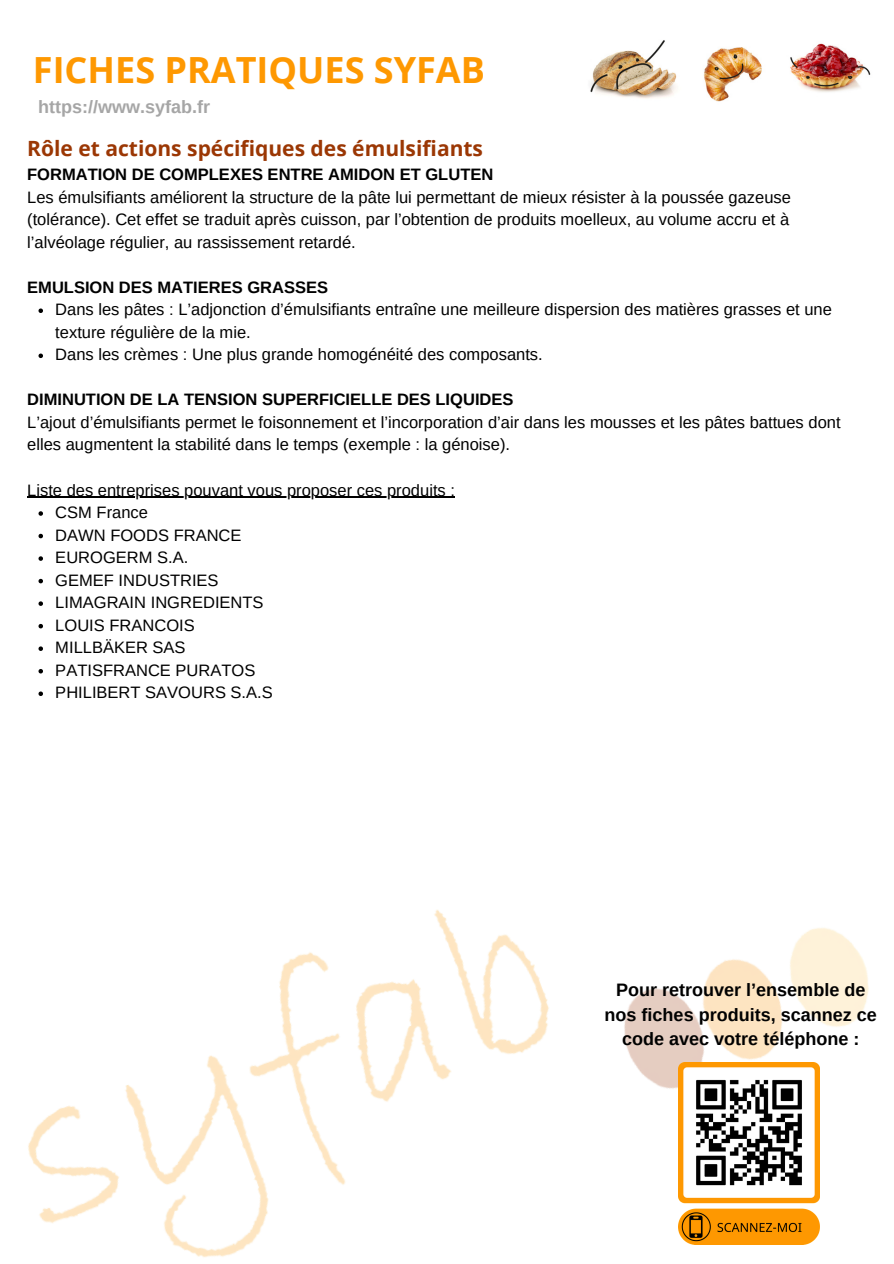
<style>
.page{position:relative;width:894px;height:1264px;background:#fff}
.page>*{position:absolute;margin:0;border:0;box-sizing:border-box;transform-origin:0 0}
.t1{font:700 36px "Open Sans";color:#fe9801}
.t2{font:700 21px "Open Sans";color:#9b3704}
.t3{font:700 18px/24.8px "Arimo";color:#010101;text-align:center}
.t4{font:700 18px "Arimo";color:#a6a6a6}
.t5{font:16.5px/22.5px "Arimo";color:#000}
.t6{font:700 16.5px "Arimo";color:#000}
</style>
<div class="page">
<svg style="left:38px;top:308px;width:5px;height:5px"></svg>
<svg style="left:38px;top:353px;width:5px;height:5px"></svg>
<svg style="left:38px;top:511px;width:5px;height:5px"></svg>
<svg style="left:38px;top:534px;width:5px;height:4px"></svg>
<svg style="left:38px;top:556px;width:5px;height:5px"></svg>
<svg style="left:38px;top:579px;width:5px;height:4px"></svg>
<svg style="left:38px;top:601px;width:5px;height:5px"></svg>
<svg style="left:38px;top:624px;width:5px;height:4px"></svg>
<svg style="left:38px;top:646px;width:5px;height:5px"></svg>
<svg style="left:38px;top:669px;width:5px;height:4px"></svg>
<svg style="left:38px;top:691px;width:5px;height:5px"></svg>
<hr style="left:27px;top:496px;width:428px;height:2px;background:#000">
<img style="left:703px;top:47px;width:59px;height:55px">
<img style="left:790px;top:43px;width:81px;height:49px">
<img style="left:590px;top:40px;width:87px;height:59px">
<img style="left:28px;top:909px;width:841px;height:348px">
<img style="left:678px;top:1062px;width:141px;height:182px">
<p class="t1" style="left:33px;top:45px;width:453px">FICHES PRATIQUES SYFAB</p>
<p class="t4" style="left:38px;top:97px;width:173px">https://www.syfab.fr</p>
<p class="t2" style="left:27px;top:134px;width:457px">Rôle et actions spécifiques des émulsifiants</p>
<p class="t6" style="left:27px;top:165px;width:467px">FORMATION DE COMPLEXES ENTRE AMIDON ET GLUTEN</p>
<p class="t5" style="left:27px;top:186px;width:765px;text-align:justify">Les émulsifiants améliorent la structure de la pâte lui permettant de mieux résister à la poussée gazeuse (tolérance). Cet effet se traduit après cuisson, par l’obtention de produits moelleux, au volume accru et à l’alvéolage régulier, au rassissement retardé.</p>
<p class="t6" style="left:27px;top:278px;width:302px">EMULSION DES MATIERES GRASSES</p>
<p class="t5" style="left:55px;top:298px;width:778px">Dans les pâtes : L’adjonction d’émulsifiants entraîne une meilleure dispersion des matières grasses et une texture régulière de la mie.</p>
<p class="t5" style="left:55px;top:343px;width:489px">Dans les crèmes : Une plus grande homogénéité des composants.</p>
<p class="t6" style="left:27px;top:390px;width:487px">DIMINUTION DE LA TENSION SUPERFICIELLE DES LIQUIDES</p>
<p class="t5" style="left:27px;top:411px;width:814px">L’ajout d’émulsifiants permet le foisonnement et l’incorporation d’air dans les mousses et les pâtes battues dont elles augmentent la stabilité dans le temps (exemple : la génoise).</p>
<p class="t5" style="left:27px;top:478px;width:429px">Liste des entreprises pouvant vous proposer ces produits :</p>
<p class="t5" style="left:55px;top:501px;width:94px">CSM France</p>
<p class="t5" style="left:55px;top:523px;width:188px">DAWN FOODS FRANCE</p>
<p class="t5" style="left:55px;top:546px;width:134px">EUROGERM S.A.</p>
<p class="t5" style="left:55px;top:568px;width:165px">GEMEF INDUSTRIES</p>
<p class="t5" style="left:55px;top:591px;width:210px">LIMAGRAIN INGREDIENTS</p>
<p class="t5" style="left:55px;top:613px;width:141px">LOUIS FRANCOIS</p>
<p class="t5" style="left:55px;top:636px;width:132px">MILLBÄKER SAS</p>
<p class="t5" style="left:55px;top:658px;width:201px">PATISFRANCE PURATOS</p>
<p class="t5" style="left:55px;top:681px;width:219px">PHILIBERT SAVOURS S.A.S</p>
<p class="t3" style="left:604px;top:977px;width:274px">Pour retrouver l’ensemble de nos fiches produits, scannez ce code avec votre téléphone :</p>
</div>
